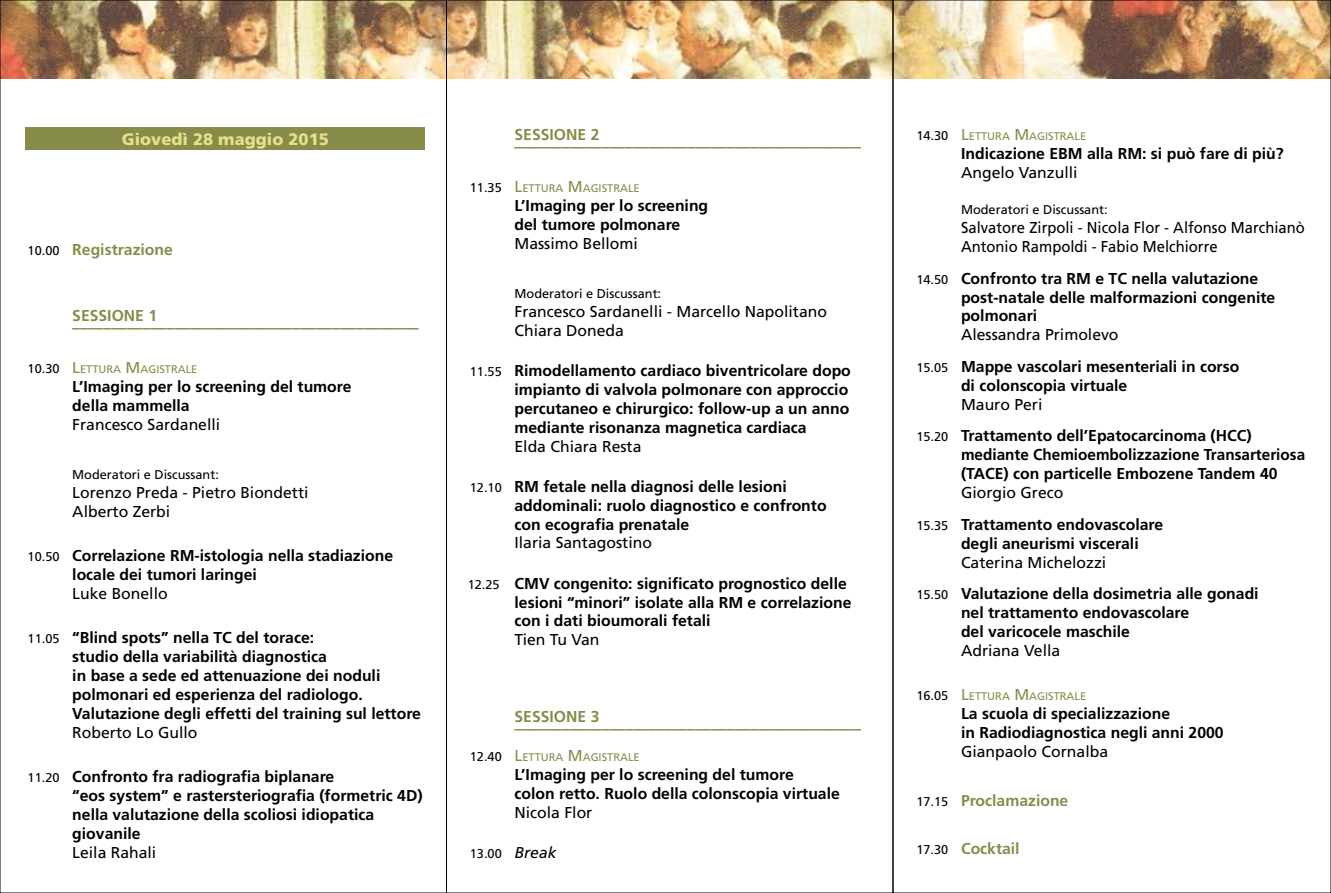
<style>
.page{position:relative;width:1331px;height:893px;background:#fff}
.page>*{position:absolute;margin:0;border:0;box-sizing:border-box;transform-origin:0 0}
.t1{font:900 16.5px "Frutiger";color:#e5e08c}
.t2{font:700 15.75px/18.9px "Frutiger";color:#000}
.t3{font:15.75px/18.9px "Frutiger";color:#000}
.t4{font:700 15.75px/12px "Frutiger";color:#888c4a}
.t5{font:15.75px/18.9px "Frutiger";color:#000;scale:.94 1}
.t6{font:15.75px "Frutiger";letter-spacing:-.02em;color:#000}
.t7{font:12.75px "Frutiger";color:#000}
.t8{font:10.95px "Frutiger";color:#888c4a}
.s1{font-weight:400;font-size:12.75px;color:#000}
.s2{font-size:12.75px;color:#000}
.s3{font-size:15.75px}
.s4{font-weight:400;font-size:12.75px}
.s5{font-style:italic;font-size:15.75px}
.s6{font-weight:400}
</style>
<div class="page">
<div style="left:26px;top:128px;width:399px;height:22px;background:#888c4a"></div>
<img style="left:2px;top:2px;width:1327px;height:76px">
<p class="t1" style="left:122px;top:129px;width:208px">Giovedì 28 maggio 2015</p>
<p class="t4" style="left:28px;top:243px;width:147px"><span class="s1">10.00</span> Registrazione</p>
<p class="t4" style="left:72px;top:309px;width:348px">SESSIONE 1 ––––––––––––––––––––––––––––––––––––––––––––</p>
<p class="t8" style="left:28px;top:363px;width:171px"><span class="s2">10.30</span> <span class="s3">L</span>ETTURA <span class="s3">M</span>AGISTRALE</p>
<p class="t2" style="left:72px;top:377px;width:281px">L’Imaging per lo screening del tumore della mammella</p>
<p class="t3" style="left:72px;top:414px;width:149px">Francesco Sardanelli</p>
<p class="t7" style="left:72px;top:467px;width:148px">Moderatori e Discussant:</p>
<p class="t3" style="left:72px;top:483px;width:238px">Lorenzo Preda - Pietro Biondetti<br>Alberto Zerbi</p>
<p class="t2" style="left:72px;top:546px;width:322px;text-indent:-45px"><span class="s4">10.50</span> Correlazione RM-istologia nella stadiazione locale dei tumori laringei</p>
<p class="t3" style="left:72px;top:584px;width:97px">Luke Bonello</p>
<p class="t2" style="left:72px;top:628px;width:350px;text-indent:-45px"><span class="s4">11.05</span> “Blind spots” nella TC del torace:<br>studio della variabilità diagnostica<br>in base a sede ed attenuazione dei noduli polmonari ed esperienza del radiologo.<br>Valutazione degli effetti del training sul lettore</p>
<p class="t3" style="left:72px;top:723px;width:127px">Roberto Lo Gullo</p>
<p class="t2" style="left:72px;top:767px;width:352px;text-indent:-45px"><span class="s4">11.20</span> Confronto fra radiografia biplanare<br>“eos system” e rastersteriografia (formetric 4D) nella valutazione della scoliosi idiopatica giovanile</p>
<p class="t3" style="left:72px;top:843px;width:86px">Leila Rahali</p>
<p class="t4" style="left:514px;top:128px;width:348px">SESSIONE 2 ––––––––––––––––––––––––––––––––––––––––––––</p>
<p class="t8" style="left:470px;top:182px;width:171px"><span class="s2">11.35</span> <span class="s3">L</span>ETTURA <span class="s3">M</span>AGISTRALE</p>
<p class="t2" style="left:515px;top:196px;width:195px">L’Imaging per lo screening del tumore polmonare</p>
<p class="t3" style="left:515px;top:234px;width:125px">Massimo Bellomi</p>
<p class="t7" style="left:514px;top:286px;width:148px">Moderatori e Discussant:</p>
<p class="t3" style="left:514px;top:302px;width:314px">Francesco Sardanelli - Marcello Napolitano<br>Chiara Doneda</p>
<p class="t2" style="left:514px;top:361px;width:338px;text-indent:-45px"><span class="s4">11.55</span> Rimodellamento cardiaco biventricolare dopo impianto di valvola polmonare con approccio percutaneo e chirurgico: follow-up a un anno mediante risonanza magnetica cardiaca</p>
<p class="t3" style="left:514px;top:436px;width:128px">Elda Chiara Resta</p>
<p class="t2" style="left:514px;top:477px;width:314px;text-indent:-45px"><span class="s4">12.10</span> RM fetale nella diagnosi delle lesioni addominali: ruolo diagnostico e confronto con ecografia prenatale</p>
<p class="t3" style="left:514px;top:533px;width:139px">Ilaria Santagostino</p>
<p class="t2" style="left:514px;top:574px;width:338px;text-indent:-47px"><span class="s4">12.25</span> CMV congenito: significato prognostico delle lesioni “minori” isolate alla RM e correlazione con i dati bioumorali fetali</p>
<p class="t6" style="left:514px;top:631px;width:87px">Tien Tu Van</p>
<p class="t4" style="left:514px;top:710px;width:348px">SESSIONE 3 ––––––––––––––––––––––––––––––––––––––––––––</p>
<p class="t8" style="left:470px;top:751px;width:171px"><span class="s2">12.40</span> <span class="s3">L</span>ETTURA <span class="s3">M</span>AGISTRALE</p>
<p class="t2" style="left:515px;top:765px;width:327px">L’Imaging per lo screening del tumore<br>colon retto. Ruolo della colonscopia virtuale</p>
<p class="t3" style="left:515px;top:803px;width:79px">Nicola Flor</p>
<p class="t7" style="left:470px;top:846px;width:88px">13.00 <span class="s5">Break</span></p>
<p class="t8" style="left:916px;top:130px;width:171px"><span class="s2">14.30</span> <span class="s3">L</span>ETTURA <span class="s3">M</span>AGISTRALE</p>
<p class="t2" style="left:961px;top:144px;width:324px">Indicazione EBM alla RM: si può fare di più?</p>
<p class="t3" style="left:961px;top:163px;width:118px">Angelo Vanzulli</p>
<p class="t7" style="left:961px;top:202px;width:148px">Moderatori e Discussant:</p>
<p class="t5" style="left:961px;top:218px;width:367px">Salvatore Zirpoli - Nicola Flor - Alfonso Marchianò<br>Antonio Rampoldi - Fabio Melchiorre</p>
<p class="t2" style="left:961px;top:269px;width:316px;text-indent:-45px"><span class="s4">14.50</span> Confronto tra RM e TC nella valutazione post-natale delle malformazioni congenite polmonari</p>
<p class="t2" style="left:916px;top:319px;width:324px;line-height:31.7px;text-indent:45px"><span class="s6">Alessandra Primolevo<br></span><span class="s4">15.05</span> Mappe vascolari mesenteriali in corso</p>
<p class="t2" style="left:961px;top:376px;width:168px">di colonscopia virtuale</p>
<p class="t2" style="left:916px;top:388px;width:337px;line-height:31.7px;text-indent:45px"><span class="s6">Mauro Peri<br></span><span class="s4">15.20</span> Trattamento dell’Epatocarcinoma (HCC)</p>
<p class="t2" style="left:961px;top:445px;width:346px">mediante Chemioembolizzazione Transarteriosa (TACE) con particelle Embozene Tandem 40</p>
<p class="t2" style="left:916px;top:477px;width:248px;line-height:31.7px;text-indent:45px"><span class="s6">Giorgio Greco<br></span><span class="s4">15.35</span> Trattamento endovascolare</p>
<p class="t2" style="left:961px;top:534px;width:179px">degli aneurismi viscerali</p>
<p class="t2" style="left:916px;top:546px;width:344px;line-height:31.7px;text-indent:45px"><span class="s6">Caterina Michelozzi<br></span><span class="s4">15.50</span> Valutazione della dosimetria alle gonadi</p>
<p class="t2" style="left:961px;top:603px;width:230px">nel trattamento endovascolare del varicocele maschile</p>
<p class="t3" style="left:961px;top:641px;width:101px">Adriana Vella</p>
<p class="t8" style="left:916px;top:690px;width:171px"><span class="s2">16.05</span> <span class="s3">L</span>ETTURA <span class="s3">M</span>AGISTRALE</p>
<p class="t2" style="left:961px;top:704px;width:264px">La scuola di specializzazione<br>in Radiodiagnostica negli anni 2000</p>
<p class="t3" style="left:961px;top:742px;width:149px">Gianpaolo Cornalba</p>
<p class="t4" style="left:916px;top:794px;width:154px"><span class="s1">17.15</span> Proclamazione</p>
<p class="t4" style="left:916px;top:843px;width:105px"><span class="s1">17.30</span> Cocktail</p>
</div>
